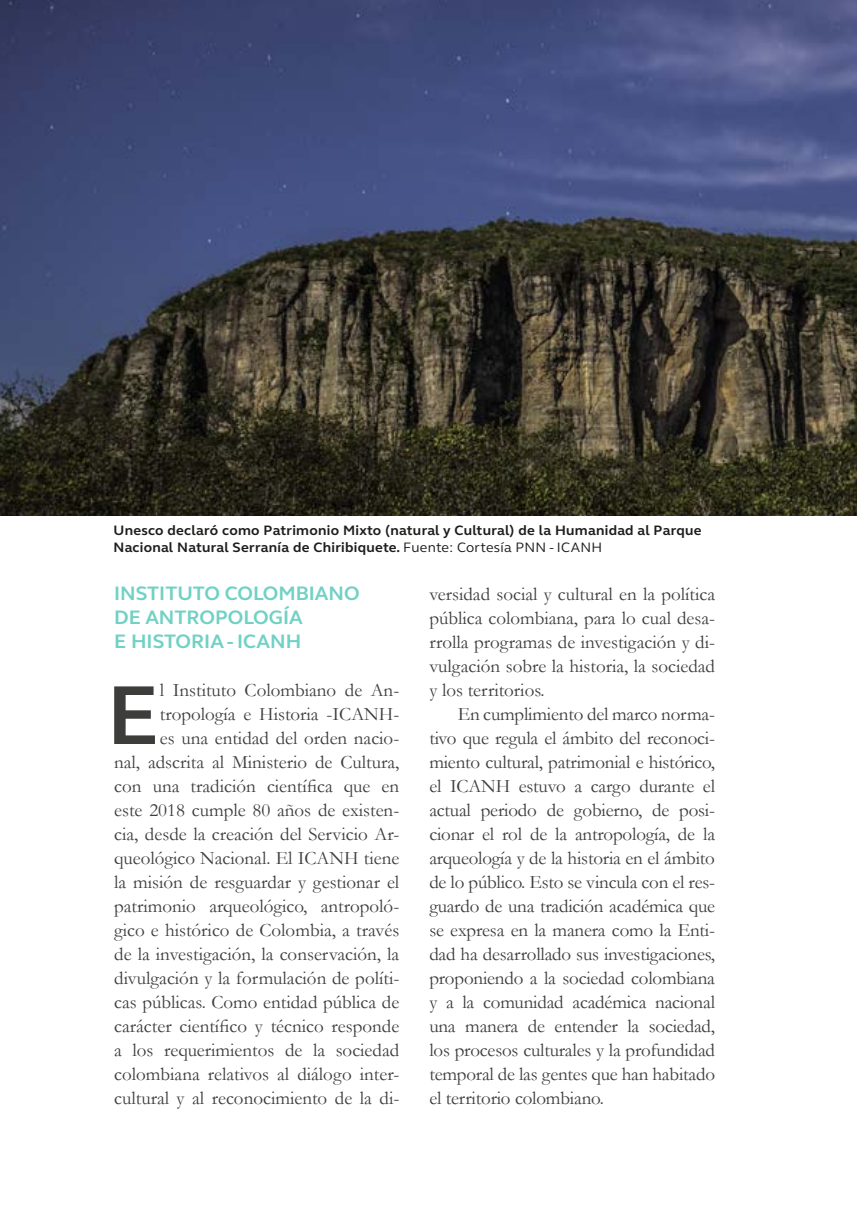
<style>
.page{position:relative;width:857px;height:1224px;background:#fff}
.page>*{position:absolute;margin:0;border:0;box-sizing:border-box;transform-origin:0 0}
.t1{font:700 85.6px "FS Elliot Pro";color:#3d3d3c}
.t2{font:700 20px/24px "FS Elliot Pro";color:#71d1c4}
.t3{font:19px/24px "Garamond";color:#3d3d3c;text-align:justify}
.t4{font:700 14px/16.8px "FS Elliot Pro";letter-spacing:.02em;color:#1d1d1b}
.s1{font-weight:400}
</style>
<div class="page">
<img style="left:0;top:0;width:856px;height:515px">
<p class="t4" style="left:113px;top:522px;width:589px">Unesco declaró como Patrimonio Mixto (natural y Cultural) de la Humanidad al Parque<br>Nacional Natural Serranía de Chiribiquete. <span class="s1">Fuente: Cortesía PNN - ICANH</span></p>
<p class="t2" style="left:114px;top:581px;width:247px">INSTITUTO COLOMBIANO<br>DE ANTROPOLOGÍA<br>E HISTORIA - ICANH</p>
<h1 class="t1" style="left:107px;top:658px;width:53px">E</h1>
<p class="t3" style="left:114px;top:678px;width:286px;text-align:right">l Instituto Colombiano de An&shy;tropología e Historia -ICANH-<br>es una entidad del orden nacio-<br>nal, adscrita al Ministerio de Cultura, con una tradición científica que en este 2018 cumple 80 años de existen&shy;cia, desde la creación del Servicio Ar&shy;queológico Nacional. El ICANH tiene la misión de resguardar y gestionar el patrimonio arqueológico, antropoló&shy;gico e histórico de Colombia, a través de la investigación, la conservación, la divulgación y la formulación de políti&shy;cas públicas. Como entidad pública de carácter científico y técnico responde a los requerimientos de la sociedad colombiana relativos al diálogo inter&shy;cultural y al reconocimiento de la di-</p>
<p class="t3" style="left:429px;top:582px;width:287px">versidad social y cultural en la política pública colombiana, para lo cual desa&shy;rrolla programas de investigación y di&shy;vulgación sobre la historia, la sociedad y los territorios.</p>
<p class="t3" style="left:429px;top:702px;width:287px;text-indent:28px">En cumplimiento del marco norma&shy;tivo que regula el ámbito del reconoci&shy;miento cultural, patrimonial e histórico, el ICANH estuvo a cargo durante el actual periodo de gobierno, de posi&shy;cionar el rol de la antropología, de la arqueología y de la historia en el ámbito de lo público. Esto se vincula con el res&shy;guardo de una tradición académica que se expresa en la manera como la Enti&shy;dad ha desarrollado sus investigaciones, proponiendo a la sociedad colombiana y a la comunidad académica nacional una manera de entender la sociedad, los procesos culturales y la profundidad temporal de las gentes que han habitado el territorio colombiano.</p>
</div>
